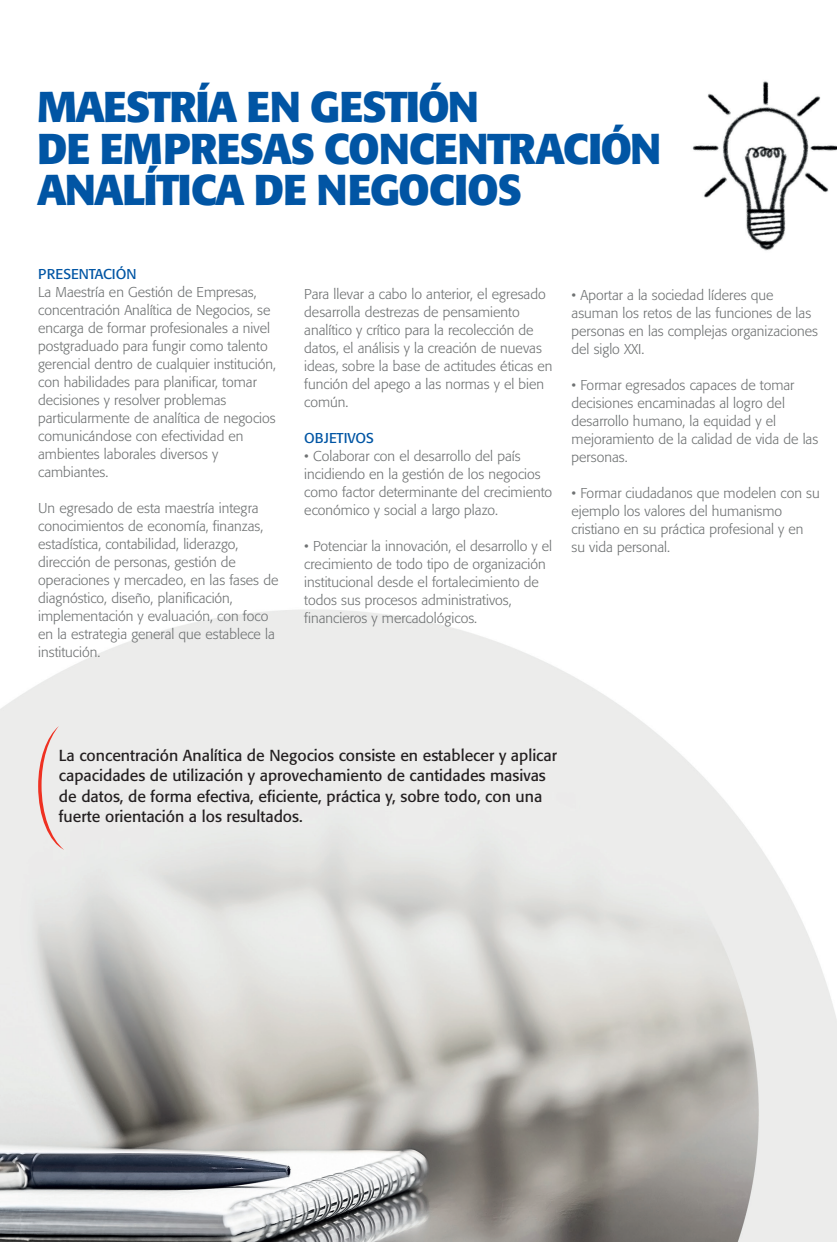
<style>
.page{position:relative;width:837px;height:1242px;background:#fff}
.page>*{position:absolute;margin:0;border:0;box-sizing:border-box;transform-origin:0 0}
.t1{font:700 42.75px/41.5px "Formata";letter-spacing:-.04em;color:#0155a4}
.t2{font:15.75px/20.5px "Formata";color:#231f20}
.t3{font:300 14.1px/18px "Formata";color:#6f7273}
.t4{font:14.1px "Formata";color:#0155a4}
</style>
<div class="page">
<img style="left:0;top:81px;width:836px;height:1161px">
<svg style="left:38px;top:726px;width:26px;height:124px;background:#ecd7d5"></svg>
<h1 class="t1" style="left:37px;top:86px;width:625px">MAESTRÍA EN GESTIÓN<br>DE EMPRESAS CONCENTRACIÓN<br>ANALÍTICA DE NEGOCIOS</h1>
<p class="t4" style="left:38px;top:265px;width:100px">PRESENTACIÓN</p>
<p class="t3" style="left:38px;top:283px;width:239px">La Maestría en Gestión de Empresas, concentración Analítica de Negocios, se encarga de formar profesionales a nivel postgraduado para fungir como talento gerencial dentro de cualquier institución, con habilidades para planificar, tomar decisiones y resolver problemas particularmente de analítica de negocios comunicándose con efectividad en ambientes laborales diversos y cambiantes.</p>
<p class="t3" style="left:38px;top:499px;width:241px">Un egresado de esta maestría integra conocimientos de economía, finanzas, estadística, contabilidad, liderazgo, dirección de personas, gestión de operaciones y mercadeo, en las fases de diagnóstico, diseño, planificación, implementación y evaluación, con foco en la estrategia general que establece la institución.</p>
<p class="t3" style="left:304px;top:285px;width:249px">Para llevar a cabo lo anterior, el egresado desarrolla destrezas de pensamiento analítico y crítico para la recolección de datos, el análisis y la creación de nuevas ideas, sobre la base de actitudes éticas en función del apego a las normas y el bien común.</p>
<p class="t4" style="left:304px;top:429px;width:71px">OBJETIVOS</p>
<p class="t3" style="left:304px;top:447px;width:249px">• Colaborar con el desarrollo del país incidiendo en la gestión de los negocios como factor determinante del crecimiento económico y social a largo plazo.</p>
<p class="t3" style="left:304px;top:537px;width:249px">• Potenciar la innovación, el desarrollo y el crecimiento de todo tipo de organización institucional desde el fortalecimiento de todos sus procesos administrativos, financieros y mercadológicos.</p>
<p class="t3" style="left:571px;top:286px;width:248px">• Aportar a la sociedad líderes que asuman los retos de las funciones de las personas en las complejas organizaciones del siglo XXI.</p>
<p class="t3" style="left:571px;top:376px;width:248px">• Formar egresados capaces de tomar decisiones encaminadas al logro del desarrollo humano, la equidad y el mejoramiento de la calidad de vida de las personas.</p>
<p class="t3" style="left:571px;top:484px;width:249px">• Formar ciudadanos que modelen con su ejemplo los valores del humanismo cristiano en su práctica profesional y en su vida personal.</p>
<p class="t2" style="left:59px;top:745px;width:499px">La concentración Analítica de Negocios consiste en establecer y aplicar capacidades de utilización y aprovechamiento de cantidades masivas de datos, de forma efectiva, eficiente, práctica y, sobre todo, con una fuerte orientación a los resultados.</p>
</div>
